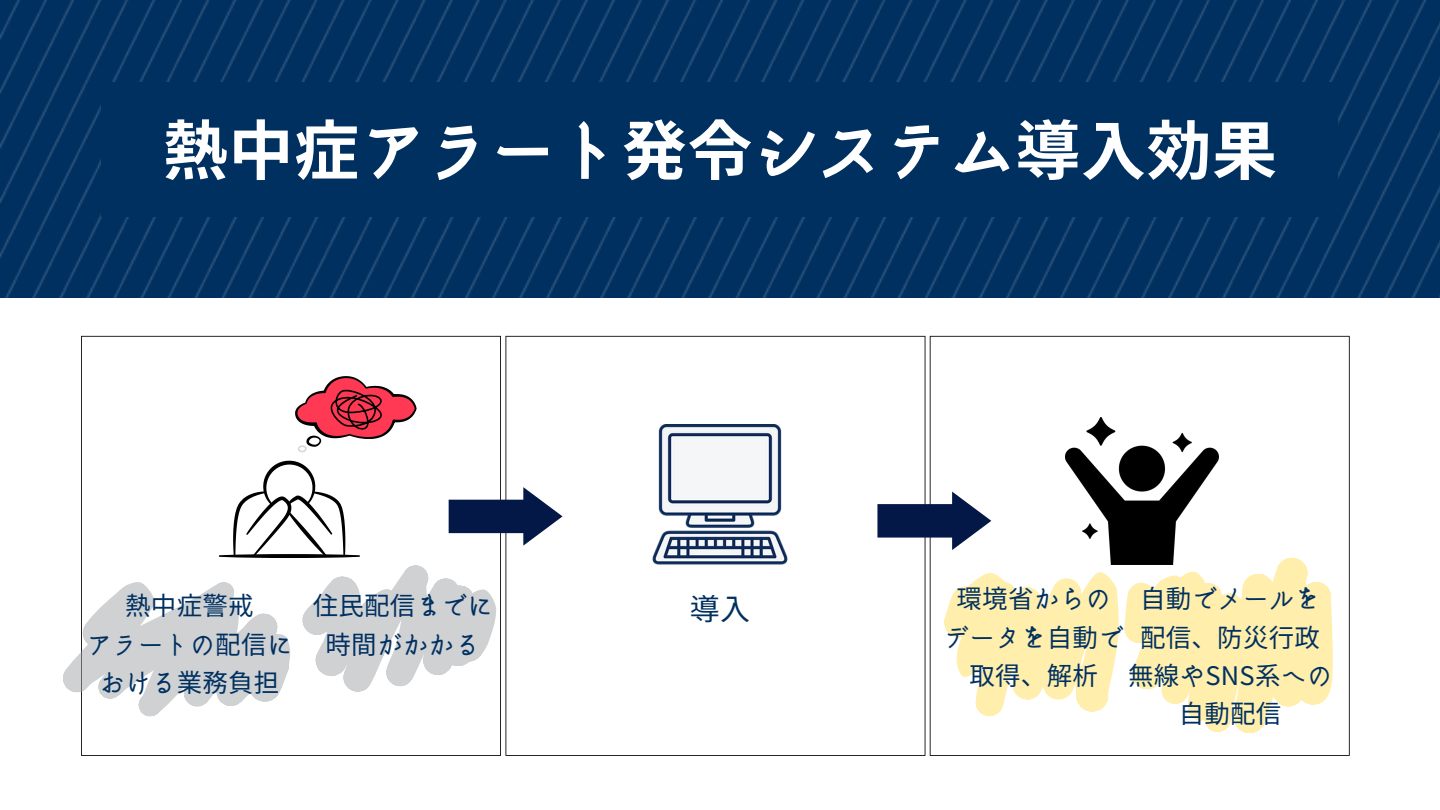
<style>
.page{position:relative;width:1440px;height:810px;background:#fff}
.page>*{position:absolute;margin:0;border:0;box-sizing:border-box;transform-origin:0 0}
.t1{font:700 65px "irohakaku C";letter-spacing:.01em;color:#fff}
.t2{font:30px "irohakaku C";color:#003060}
.t3{font:25.5px/38.2px "irohakaku C";letter-spacing:.01em;color:#003060;text-align:center}
</style>
<div class="page">
<img style="left:0;top:0;width:1440px;height:298px">
<div style="left:101px;top:83px;width:1237px;height:134px;background:#003060"></div>
<svg style="left:81px;top:336px;width:420px;height:420px"></svg>
<svg style="left:63px;top:581px;width:228px;height:135px;fill:#d0d1d3"></svg>
<svg style="left:302px;top:565px;width:195px;height:127px;fill:#d0d1d3"></svg>
<svg style="left:930px;top:336px;width:420px;height:420px"></svg>
<svg style="left:944px;top:572px;width:175px;height:144px;fill:#ffeeac"></svg>
<svg style="left:505px;top:336px;width:420px;height:420px"></svg>
<svg style="left:1124px;top:558px;width:184px;height:175px;fill:#ffeeac"></svg>
<svg style="left:449px;top:487px;width:114px;height:59px"></svg>
<svg style="left:877px;top:492px;width:114px;height:58px"></svg>
<p class="t1" style="left:163px;top:105px;width:1116px">熱中症アラート発令システム導入効果</p>
<p class="t3" style="left:313px;top:587px;width:182px">住民配信までに</p>
<p class="t3" style="left:326px;top:625px;width:156px">時間がかかる</p>
<p class="t3" style="left:125px;top:587px;width:130px">熱中症警戒</p>
<p class="t2" style="left:690px;top:588px;width:62px">導入</p>
<p class="t3" style="left:87px;top:625px;width:207px">アラートの配信に</p>
<p class="t3" style="left:99px;top:663px;width:182px">おける業務負担</p>
<p class="t3" style="left:1140px;top:580px;width:182px">自動でメールを</p>
<p class="t3" style="left:1140px;top:618px;width:182px">配信、防災行政</p>
<p class="t3" style="left:1128px;top:656px;width:205px">無線やSNS系への自動配信</p>
<p class="t3" style="left:957px;top:580px;width:156px">環境省からの</p>
<p class="t3" style="left:944px;top:618px;width:182px">データを自動で</p>
<p class="t3" style="left:969px;top:656px;width:130px">取得、解析</p>
</div>
